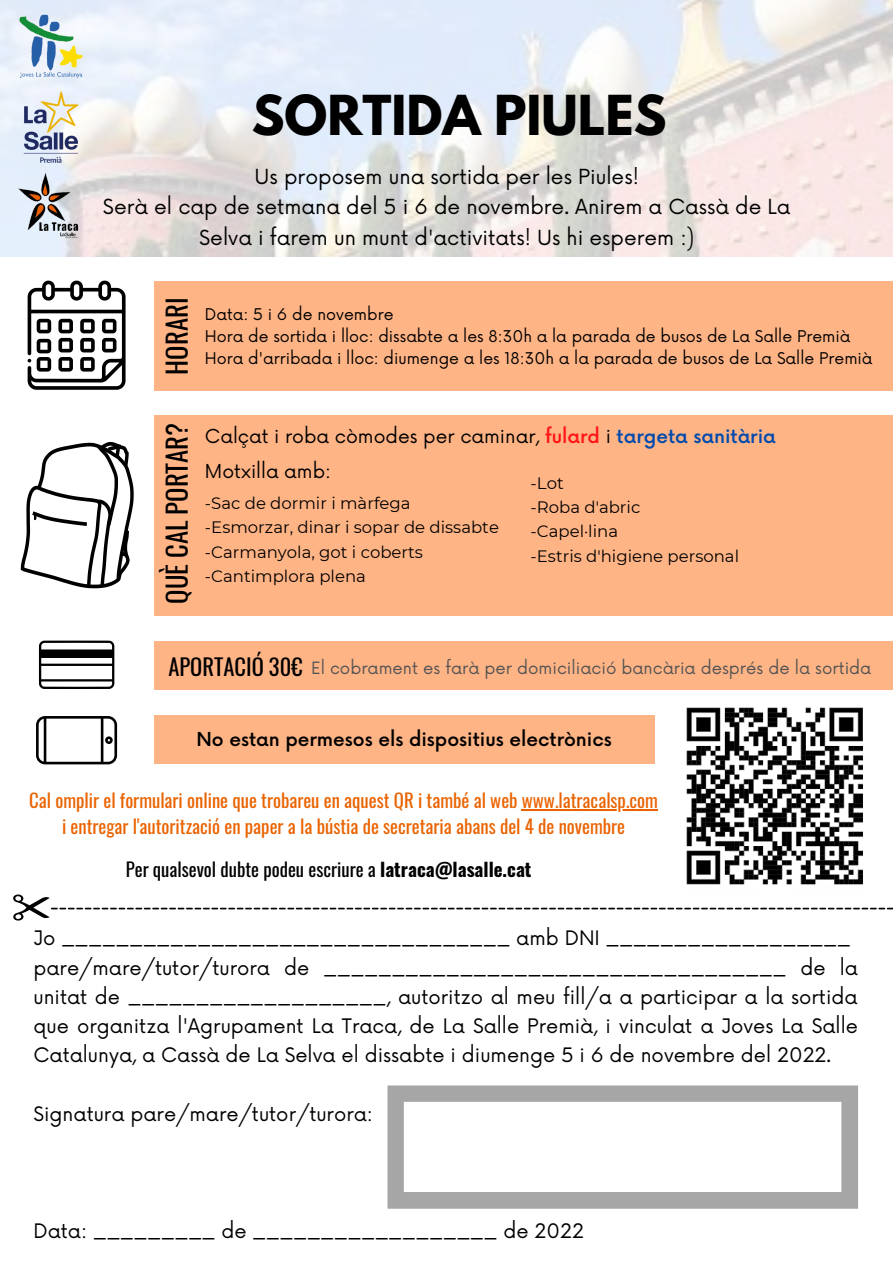
<style>
.page{position:relative;width:893px;height:1263px;background:#fff}
.page>*{position:absolute;margin:0;border:0;box-sizing:border-box;transform-origin:0 0}
.t1{font:700 48.75px "League Spartan";color:#000}
.t2{font:26.62px "Oswald";color:#000}
.t3{font:20.25px/30.4px "Now";color:#000;text-align:center}
.t4{font:19.5px/29.2px "Now";color:#000}
.t5{font:18.75px/25.9px "Oswald";color:#ea6300;text-align:center}
.t6{font:18.75px/35.5px "Now";color:#000}
.t7{font:18.75px "Oswald";color:#000}
.t8{font:500 18.75px "Now";color:#000}
.t9{font:16.5px/24.2px "Montserrat";color:#000}
.t10{font:16.5px "Now";color:#545454}
.t11{font:15.75px/22px "Now";color:#000}
.s1{font-weight:500;color:#ff1616}
.s2{font-weight:500;color:#004aad}
.s3{font-family:"Oswald";font-size:22.5px;color:#000}
.s4{font-weight:700}
</style>
<div class="page">
<img style="left:0;top:0;width:893px;height:256px">
<img style="left:15px;top:171px;width:72px;height:69px">
<img style="left:15px;top:14px;width:72px;height:64px">
<img style="left:15px;top:86px;width:72px;height:85px">
<svg style="left:387px;top:1085px;width:471px;height:124px"></svg>
<svg style="left:13px;top:894px;width:880px;height:27px"></svg>
<div style="left:154px;top:282px;width:739px;height:109px;background:#ffb485"></div>
<svg style="left:28px;top:281px;width:98px;height:109px"></svg>
<div style="left:154px;top:415px;width:739px;height:200px;background:#ffb485"></div>
<svg style="left:20px;top:442px;width:114px;height:146px"></svg>
<div style="left:154px;top:641px;width:739px;height:49px;background:#ffb485"></div>
<svg style="left:39px;top:641px;width:75px;height:48px"></svg>
<div style="left:154px;top:716px;width:500px;height:48px;background:#ffb485"></div>
<svg style="left:36px;top:716px;width:81px;height:48px"></svg>
<img style="left:686px;top:707px;width:177px;height:178px">
<hr style="left:522px;top:809px;width:136px;height:2px;background:#ea6300">
<h1 class="t1" style="left:252px;top:91px;width:416px">SORTIDA PIULES</h1>
<p class="t3" style="left:103px;top:162px;width:689px">Us proposem una sortida per les Piules!<br>Serà el cap de setmana del 5 i 6 de novembre. Anirem a Cassà de La<br>Selva i farem un munt d'activitats! Us hi esperem :)</p>
<h2 class="t2" style="left:156px;top:374px;width:78px;rotate:-90deg">HORARI</h2>
<p class="t11" style="left:205px;top:304px;width:669px">Data: 5 i 6 de novembre<br>Hora de sortida i lloc: dissabte a les 8:30h a la parada de busos de La Salle Premià<br>Hora d'arribada i lloc: diumenge a les 18:30h a la parada de busos de La Salle Premià</p>
<h2 class="t2" style="left:156px;top:604px;width:183px;rotate:-90deg">QUÈ CAL PORTAR?</h2>
<p class="t6" style="left:205px;top:419px;width:572px">Calçat i roba còmodes per caminar, <span class="s1">fulard</span> i <span class="s2">targeta sanitària<br></span>Motxilla amb:</p>
<p class="t9" style="left:530px;top:471px;width:210px">-Lot<br>-Roba d'abric<br>-Capel·lina<br>-Estris d'higiene personal</p>
<p class="t9" style="left:205px;top:491px;width:295px">-Sac de dormir i màrfega -Esmorzar, dinar i sopar de dissabte -Carmanyola, got i coberts -Cantimplora plena</p>
<p class="t10" style="left:168px;top:659px;width:704px"><span class="s3">APORTACIÓ 30€</span> El cobrament es farà per domiciliació bancària després de la sortida</p>
<p class="t8" style="left:196px;top:729px;width:417px">No estan permesos els dispositius electrònics</p>
<p class="t5" style="left:29px;top:787px;width:630px">Cal omplir el formulari online que trobareu en aquest QR i també al web www.latracalsp.com i entregar l'autorització en paper a la bústia de secretaria abans del 4 de novembre</p>
<p class="t7" style="left:126px;top:854px;width:407px">Per qualsevol dubte podeu escriure a <span class="s4">latraca@lasalle.cat</span></p>
<p class="t4" style="left:33px;top:925px;width:826px">Jo _________________________________ amb DNI __________________ pare/mare/tutor/turora de __________________________________ de la unitat de ___________________, autoritzo al meu fill/a a participar a la sortida que organitza l'Agrupament La Traca, de La Salle Premià, i vinculat a Joves La Salle Catalunya, a Cassà de La Selva el dissabte i diumenge 5 i 6 de novembre del 2022.</p>
<p class="t4" style="left:33px;top:1100px;width:341px">Signatura pare/mare/tutor/turora:</p>
<p class="t4" style="left:33px;top:1217px;width:552px">Data: _________ de __________________ de 2022</p>
</div>
